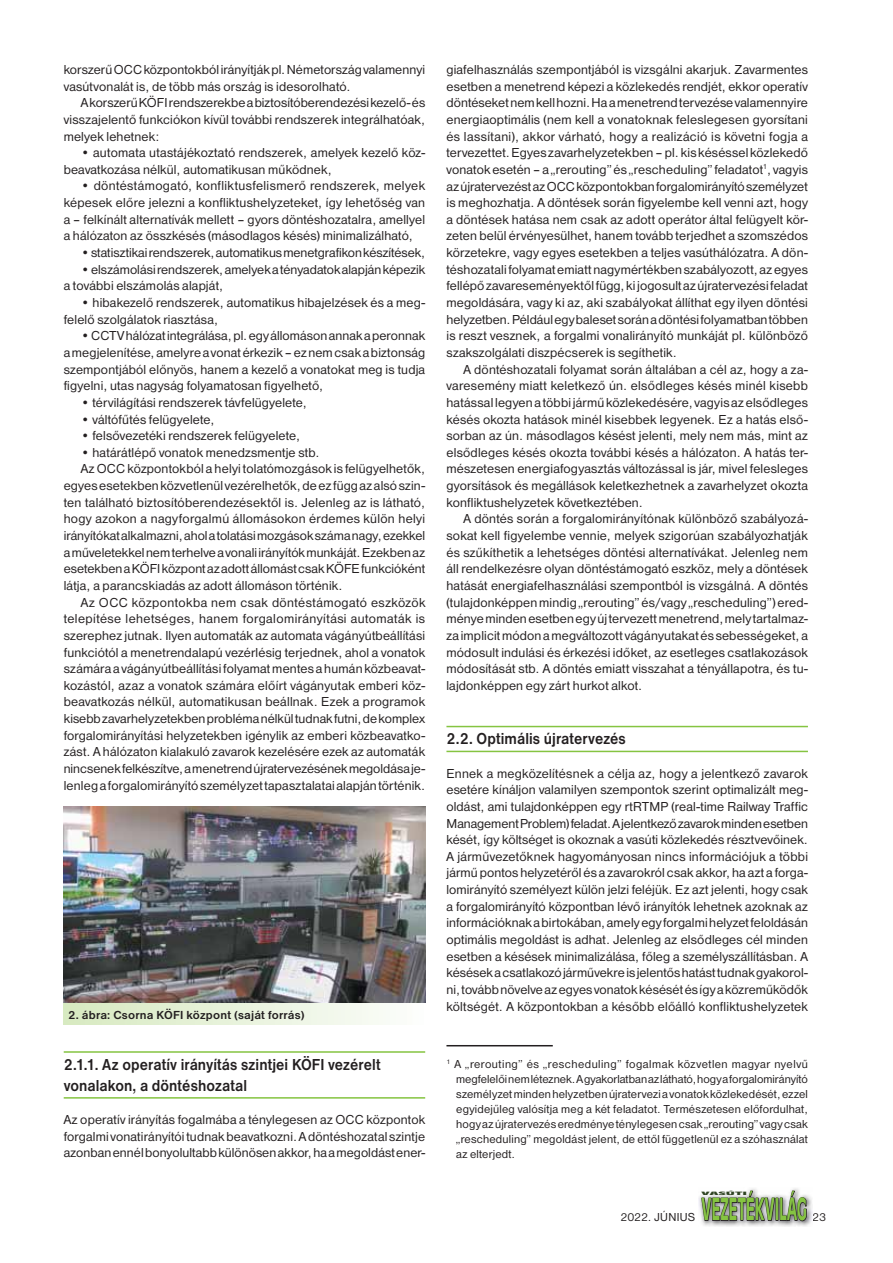
<style>
.page{position:relative;width:893px;height:1263px;background:#fff}
.page>*{position:absolute;margin:0;border:0;box-sizing:border-box;transform-origin:0 0}
.t1{font:700 30px "H Antique Olive";color:#85c441;scale:.5 1}
.t2{font:700 16.5px/21px "Nimbus San DEE";letter-spacing:.005em;color:#231f20;scale:.9 1}
.t3{font:13.5px/16.6px "Nimbus San DEE";letter-spacing:.015em;color:#231f20;text-align:justify}
.t4{font:13.5px "Nimbus San DEE";letter-spacing:.035em;color:#231f20}
.t5{font:700 12.15px "Nimbus San DEE";letter-spacing:.015em;color:#231f20}
.t6{font:12px/15px "Nimbus San DEE";letter-spacing:.015em;color:#231f20;text-align:justify}
.t7{font:700 condensed 4.5px "H Antique Olive";color:#2f4322;scale:4 1}
</style>
<div class="page">
<img style="left:698px;top:1188px;width:114px;height:37px">
<svg style="left:700px;top:1190px;width:107px;height:37px"></svg>
<hr style="left:446px;top:726px;width:362px;height:1px;background:#85c441">
<hr style="left:446px;top:751px;width:362px;height:1px;background:#85c441">
<hr style="left:446px;top:1045px;width:107px;height:1px;background:#231f20">
<img style="left:64px;top:807px;width:361px;height:197px">
<div style="left:64px;top:1004px;width:361px;height:21px;background:linear-gradient(to right,#d7e9c0,#fcfdfb)"></div>
<hr style="left:64px;top:1051px;width:361px;height:2px;background:#85c441">
<hr style="left:64px;top:1097px;width:361px;height:2px;background:#85c441">
<p class="t3" style="left:64px;top:62px;width:363px">korszerű OCC központokból irányítják pl. Németország valamennyi vasútvonalát is, de több más ország is idesorolható.</p>
<p class="t3" style="left:64px;top:95px;width:363px;text-indent:17px">A korszerű KÖFI rendszerekbe a biztosítóberendezési kezelő- és visszajelentő funkciókon kívül további rendszerek integrálhatóak, melyek lehetnek:</p>
<p class="t3" style="left:64px;top:145px;width:363px;text-indent:17px">• automata utastájékoztató rendszerek, amelyek kezelő köz&shy;beavatkozása nélkül, automatikusan működnek,</p>
<p class="t3" style="left:64px;top:178px;width:363px;text-indent:17px">• döntéstámogató, konfliktusfelismerő rendszerek, melyek képesek előre jelezni a konfliktushelyzeteket, így lehetőség van a – felkínált alternatívák mellett – gyors döntéshozatalra, amellyel a hálózaton az összkésés (másodlagos késés) minimalizálható,</p>
<p class="t3" style="left:81px;top:245px;width:346px">• statisztikai rendszerek, automatikus menetgrafikon készítések,</p>
<p class="t3" style="left:64px;top:262px;width:363px;text-indent:17px">• elszámolási rendszerek, amelyek a tényadatok alapján képezik a további elszámolás alapját,</p>
<p class="t3" style="left:64px;top:295px;width:363px;text-indent:17px">• hibakezelő rendszerek, automatikus hibajelzések és a meg&shy;felelő szolgálatok riasztása,</p>
<p class="t3" style="left:64px;top:328px;width:363px;text-indent:17px">• CCTV hálózat integrálása, pl. egy állomáson annak a peronnak a megjelenítése, amelyre a vonat érkezik – ez nem csak a biztonság szempontjából előnyös, hanem a kezelő a vonatokat meg is tudja figyelni, utas nagyság folyamatosan figyelhető,</p>
<p class="t3" style="left:81px;top:395px;width:228px">• térvilágítási rendszerek távfelügyelete,</p>
<p class="t3" style="left:81px;top:411px;width:135px">• váltófűtés felügyelete,</p>
<p class="t3" style="left:81px;top:428px;width:221px">• felsővezetéki rendszerek felügyelete,</p>
<p class="t3" style="left:81px;top:445px;width:240px">• határátlépő vonatok menedzsmentje stb.</p>
<p class="t3" style="left:81px;top:461px;width:346px">Az OCC központokból a helyi tolatómozgások is felügyelhetők,</p>
<p class="t3" style="left:64px;top:478px;width:363px">egyes esetekben közvetlenül vezérelhetők, de ez függ az alsó szin-</p>
<p class="t3" style="left:64px;top:495px;width:363px">ten található biztosítóberendezésektől is. Jelenleg az is látható,</p>
<p class="t3" style="left:64px;top:511px;width:363px">hogy azokon a nagyforgalmú állomásokon érdemes külön helyi</p>
<p class="t3" style="left:64px;top:528px;width:363px">irányítókat alkalmazni, ahol a tolatási mozgások száma nagy, ezekkel</p>
<p class="t3" style="left:64px;top:545px;width:363px">a műveletekkel nem terhelve a vonali irányítók munkáját. Ezekben az</p>
<p class="t3" style="left:64px;top:561px;width:363px">esetekben a KÖFI központ az adott állomást csak KÖFE funkcióként</p>
<p class="t3" style="left:64px;top:578px;width:280px">látja, a parancskiadás az adott állomáson történik.</p>
<p class="t3" style="left:81px;top:595px;width:346px">Az OCC központokba nem csak döntéstámogató eszközök</p>
<p class="t4" style="left:64px;top:613px;width:363px">telepítése lehetséges, hanem forgalomirányítási automaták is</p>
<p class="t3" style="left:64px;top:628px;width:363px">szerephez jutnak. Ilyen automaták az automata vágányútbeállítási</p>
<p class="t3" style="left:64px;top:645px;width:363px">funkciótól a menetrendalapú vezérlésig terjednek, ahol a vonatok</p>
<p class="t3" style="left:64px;top:661px;width:363px">számára a vágányútbeállítási folyamat mentes a humán közbeavat-</p>
<p class="t3" style="left:64px;top:678px;width:363px">kozástól, azaz a vonatok számára előírt vágányutak emberi köz-</p>
<p class="t3" style="left:64px;top:694px;width:363px">beavatkozás nélkül, automatikusan beállnak. Ezek a programok</p>
<p class="t3" style="left:64px;top:711px;width:363px">kisebb zavarhelyzetekben probléma nélkül tudnak futni, de komplex</p>
<p class="t3" style="left:64px;top:728px;width:363px">forgalomirányítási helyzetekben igénylik az emberi közbeavatko-</p>
<p class="t3" style="left:64px;top:744px;width:363px">zást. A hálózaton kialakuló zavarok kezelésére ezek az automaták</p>
<p class="t3" style="left:64px;top:761px;width:363px">nincsenek felkészítve, a menetrend újratervezésének megoldása je-</p>
<p class="t3" style="left:64px;top:778px;width:363px">lenleg a forgalomirányító személyzet tapasztalatai alapján történik.</p>
<p class="t5" style="left:68px;top:1010px;width:238px">2. ábra: Csorna KÖFI kö zpont (saját forrás)</p>
<p class="t2" style="left:64px;top:1055px;width:354px">2.1.1. Az operatív irányítás szintjei KÖFI vezérelt vonalakon, a döntéshozatal</p>
<p class="t3" style="left:64px;top:1112px;width:363px">Az operatív irányítás fogalmába a ténylegesen az OCC központok forgalmi vonatirányítói tudnak beavatkozni. A döntéshozatal szintje azonban ennél bonyolultabb különösen akkor, ha a megoldást ener-</p>
<p class="t3" style="left:446px;top:62px;width:363px">giafelhasználás szempontjából is vizsgálni akarjuk. Zavarmentes esetben a menetrend képezi a közlekedés rendjét, ekkor operatív döntéseket nem kell hozni. Ha a menetrend tervezése valamennyire energiaoptimális (nem kell a vonatoknak feleslegesen gyorsítani és lassítani), akkor várható, hogy a realizáció is követni fogja a tervezettet. Egyes zavarhelyzetekben – pl. kis késéssel közlekedő vonatok esetén – a „rerouting” és „rescheduling” feladatot<sup>1</sup>, vagyis az újratervezést az OCC központokban forgalomirányító személyzet is meghozhatja. A döntések során figyelembe kell venni azt, hogy a döntések hatása nem csak az adott operátor által felügyelt kör&shy;zeten belül érvényesülhet, hanem tovább terjedhet a szomszédos körzetekre, vagy egyes esetekben a teljes vasúthálózatra. A dön&shy;téshozatali folyamat emiatt nagymértékben szabályozott, az egyes fellépő zavareseményektől függ, ki jogosult az újratervezési feladat megoldására, vagy ki az, aki szabályokat állíthat egy ilyen döntési helyzetben. Például egy baleset során a döntési folyamatban többen is reszt vesznek, a forgalmi vonalirányító munkáját pl. különböző szakszolgálati diszpécserek is segíthetik.</p>
<p class="t3" style="left:446px;top:362px;width:363px;text-indent:17px">A döntéshozatali folyamat során általában a cél az, hogy a za&shy;varesemény miatt keletkező ún. elsődleges késés minél kisebb hatással legyen a többi jármű közlekedésére, vagyis az elsődleges késés okozta hatások minél kisebbek legyenek. Ez a hatás első&shy;sorban az ún. másodlagos késést jelenti, mely nem más, mint az elsődleges késés okozta további késés a hálózaton. A hatás ter&shy;mészetesen energiafogyasztás változással is jár, mivel felesleges gyorsítások és megállások keletkezhetnek a zavarhelyzet okozta konfliktushelyzetek következtében.</p>
<p class="t3" style="left:446px;top:511px;width:363px;text-indent:17px">A döntés során a forgalomirányítónak különböző szabályozá&shy;sokat kell figyelembe vennie, melyek szigorúan szabályozhatják és szűkíthetik a lehetséges döntési alternatívákat. Jelenleg nem áll rendelkezésre olyan döntéstámogató eszköz, mely a döntések hatását energiafelhasználási szempontból is vizsgálná. A döntés (tulajdonképpen mindig „rerouting” és/vagy „rescheduling”) ered&shy;ménye minden esetben egy új tervezett menetrend, mely tartalmaz&shy;za implicit módon a megváltozott vágányutakat és sebességeket, a módosult indulási és érkezési időket, az esetleges csatlakozások módosítását stb. A döntés emiatt visszahat a tényállapotra, és tu&shy;lajdonképpen egy zárt hurkot alkot.</p>
<p class="t2" style="left:446px;top:729px;width:201px">2.2. Optimális újratervezés</p>
<p class="t3" style="left:446px;top:766px;width:363px">Ennek a megközelítésnek a célja az, hogy a jelentkező zavarok esetére kínáljon valamilyen szempontok szerint optimalizált meg&shy;oldást, ami tulajdonképpen egy rtRTMP (real-time Railway Traffic Management Problem) feladat. A jelentkező zavarok minden esetben kését, így költséget is okoznak a vasúti közlekedés résztvevőinek.<br>A járművezetőknek hagyományosan nincs információjuk a többi jármű pontos helyzetéről és a zavarokról csak akkor, ha azt a forga&shy;lomirányító személyezt külön jelzi feléjük. Ez azt jelenti, hogy csak a forgalomirányító központban lévő irányítók lehetnek azoknak az információknak a birtokában, amely egy forgalmi helyzet feloldásán optimális megoldást is adhat. Jelenleg az elsődleges cél minden esetben a késések minimalizálása, főleg a személyszállításban. A késések a csatlakozó járművekre is jelentős hatást tudnak gyakorol&shy;ni, tovább növelve az egyes vonatok késését és így a közreműködők költségét. A központokban a később előálló konfliktushelyzetek</p>
<p class="t6" style="left:456px;top:1057px;width:353px;text-indent:-10px"><sup>1</sup> A „rerouting” és „rescheduling” fogalmak közvetlen magyar nyelvű megfelelői nem léteznek. A gyakorlatban az látható, hogy a forgalomirányító személyzet minden helyzetben újratervezi a vonatok közlekedését, ezzel egyidejűleg valósítja meg a két feladatot. Természetesen előfordulhat, hogy az újratervezés eredménye ténylegesen csak „rerouting” vagy csak „rescheduling” megoldást jelent, de ettől függetlenül ez a szóhasználat az elterjedt.</p>
<p class="t7" style="left:702px;top:1192px;width:13px">VASÚTI</p>
<h1 class="t1" style="left:702px;top:1191px;width:213px">VEZETÉKVILÁG</h1>
<p class="t6" style="left:620px;top:1210px;width:76px">2022. JÚNIUS</p>
<p class="t6" style="left:812px;top:1210px;width:15px">23</p>
</div>
